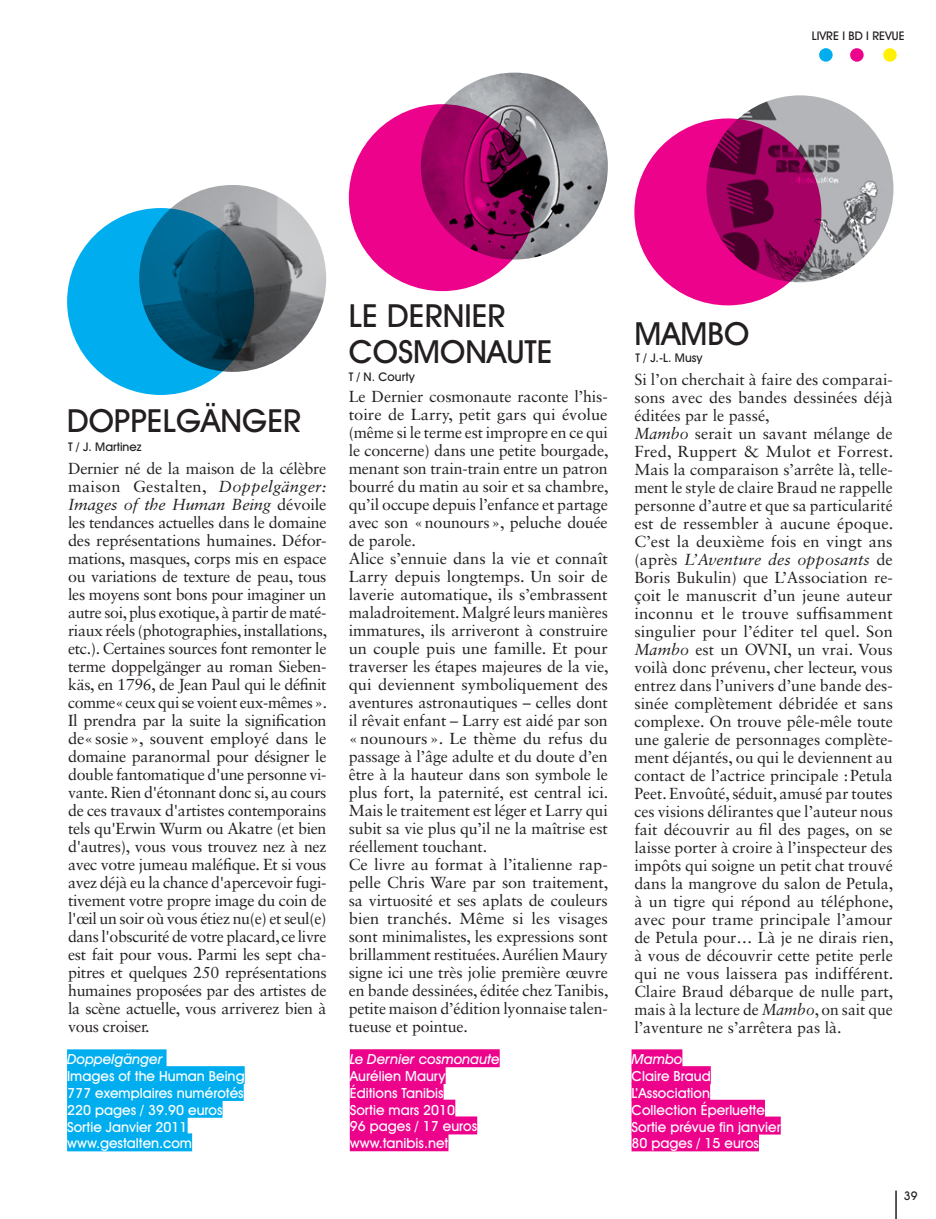
<style>
.page{position:relative;width:936px;height:1219px;background:#fff}
.page>*{position:absolute;margin:0;border:0;box-sizing:border-box;transform-origin:0 0}
.Style_de_paragraphe{font:500 32px "Avant Garde IT Cby BT";color:#231f20}
.Style_de_paragraphe-2{font:16px/18px "Sabon LT Std";letter-spacing:-.01em;color:#231f20;text-align:justify}
.t1{font:500 14px "Avant Garde IT Cby BT";color:#fff}
.t2{font:italic 500 14px "Avant Garde IT Cby BT";color:#fff}
.Style_de_paragraphe-3{font:500 12px "Avant Garde IT Cby BT";color:#231f20}
.s1{font-style:italic}
</style>
<div class="page">
<svg style="left:895px;top:1191px;width:1px;height:28px"></svg>
<div style="left:631px;top:1049px;width:51px;height:18px;background:#ed028c"></div>
<div style="left:631px;top:1066px;width:79px;height:18px;background:#ed028c"></div>
<div style="left:631px;top:1083px;width:79px;height:18px;background:#ed028c"></div>
<div style="left:631px;top:1100px;width:134px;height:18px;background:#ed028c"></div>
<div style="left:631px;top:1116px;width:149px;height:18px;background:#ed028c"></div>
<div style="left:631px;top:1133px;width:128px;height:18px;background:#ed028c"></div>
<img style="left:706px;top:95px;width:187px;height:187px;border-radius:93px">
<svg style="left:634px;top:118px;width:187px;height:187px;background:#b9026f"></svg>
<img style="left:139px;top:185px;width:187px;height:187px;border-radius:93px">
<svg style="left:67px;top:208px;width:187px;height:187px;background:#007fb0"></svg>
<div style="left:67px;top:1049px;width:99px;height:18px;background:#00aeef"></div>
<div style="left:67px;top:1066px;width:178px;height:18px;background:#00aeef"></div>
<div style="left:67px;top:1083px;width:177px;height:18px;background:#00aeef"></div>
<div style="left:67px;top:1100px;width:155px;height:18px;background:#00aeef"></div>
<div style="left:67px;top:1116px;width:121px;height:18px;background:#00aeef"></div>
<div style="left:67px;top:1133px;width:125px;height:18px;background:#00aeef"></div>
<div style="left:350px;top:1049px;width:149px;height:18px;background:#ed028c"></div>
<div style="left:350px;top:1066px;width:95px;height:18px;background:#ed028c"></div>
<div style="left:350px;top:1083px;width:93px;height:18px;background:#ed028c"></div>
<div style="left:350px;top:1100px;width:105px;height:18px;background:#ed028c"></div>
<div style="left:350px;top:1116px;width:127px;height:18px;background:#ed028c"></div>
<div style="left:350px;top:1133px;width:98px;height:18px;background:#ed028c"></div>
<img style="left:421px;top:73px;width:187px;height:187px;border-radius:93px">
<svg style="left:349px;top:104px;width:187px;height:187px;background:#bb026f"></svg>
<div style="left:883px;top:48px;width:13px;height:14px;background:#fff101;border-radius:50%"></div>
<div style="left:850px;top:48px;width:13px;height:14px;background:#ed028c;border-radius:50%"></div>
<div style="left:819px;top:48px;width:13px;height:14px;background:#00aeef;border-radius:50%"></div>
<p class="Style_de_paragraphe-3" style="left:811px;top:29px;width:94px">LIVRE I BD I REVUE</p>
<p class="Style_de_paragraphe" style="left:67px;top:401px;width:236px">DOPPELGÄNGER</p>
<p class="Style_de_paragraphe-3" style="left:68px;top:439px;width:75px">T / J. Martinez</p>
<p class="Style_de_paragraphe-2" style="left:68px;top:459px;width:260px">Dernier né de la maison de la célèbre maison Gestalten, <span class="s1">Doppelgänger:<br>Images of the Human Being</span> dévoile les tendances actuelles dans le domaine des représentations humaines. Défor&shy;mations, masques, corps mis en espace ou variations de texture de peau, tous les moyens sont bons pour imaginer un autre soi, plus exotique, à partir de maté&shy;riaux réels (photographies, installations, etc.). Certaines sources font remonter le terme doppelgänger au roman Sieben&shy;käs, en 1796, de Jean Paul qui le définit comme«ceux qui se voient eux-mêmes».<br>Il prendra par la suite la signification de«sosie», souvent employé dans le domaine paranormal pour désigner le double fantomatique d'une personne vi&shy;vante. Rien d'étonnant donc si, au cours de ces travaux d'artistes contemporains tels qu'Erwin Wurm ou Akatre (et bien d'autres), vous vous trouvez nez à nez avec votre jumeau maléfique. Et si vous avez déjà eu la chance d'apercevoir fugi&shy;tivement votre propre image du coin de l'œil un soir où vous étiez nu(e) et seul(e) dans l'obscurité de votre placard, ce livre est fait pour vous. Parmi les sept cha&shy;pitres et quelques 250 représentations humaines proposées par des artistes de la scène actuelle, vous arriverez bien à vous croiser.</p>
<p class="t2" style="left:67px;top:1051px;width:97px">Doppelgänger</p>
<p class="t1" style="left:67px;top:1068px;width:179px">Images of the Human Being</p>
<p class="t1" style="left:67px;top:1084px;width:178px">777 exemplaires numérotés</p>
<p class="t1" style="left:67px;top:1101px;width:157px">220 pages / 39.90 euros</p>
<p class="t1" style="left:67px;top:1118px;width:122px">Sortie Janvier 2011</p>
<p class="t1" style="left:67px;top:1135px;width:126px">www.gestalten.com</p>
<p class="Style_de_paragraphe" style="left:349px;top:296px;width:158px">LE DERNIER</p>
<p class="Style_de_paragraphe" style="left:349px;top:332px;width:205px">COSMONAUTE</p>
<p class="Style_de_paragraphe-3" style="left:349px;top:369px;width:67px">T / N. Courty</p>
<p class="Style_de_paragraphe-2" style="left:349px;top:387px;width:261px">Le Dernier cosmonaute raconte l’his&shy;toire de Larry, petit gars qui évolue (même si le terme est impropre en ce qui le concerne) dans une petite bourgade, menant son train-train entre un patron bourré du matin au soir et sa chambre, qu’il occupe depuis l’enfance et partage avec son «nounours», peluche douée de parole.</p>
<p class="Style_de_paragraphe-2" style="left:349px;top:549px;width:261px">Alice s’ennuie dans la vie et connaît Larry depuis longtemps. Un soir de laverie automatique, ils s’embrassent maladroitement. Malgré leurs manières immatures, ils arriveront à construire un couple puis une famille. Et pour traverser les étapes majeures de la vie, qui deviennent symboliquement des aventures astronautiques – celles dont il rêvait enfant – Larry est aidé par son «nounours». Le thème du refus du passage à l’âge adulte et du doute d’en être à la hauteur dans son symbole le plus fort, la paternité, est central ici.<br>Mais le traitement est léger et Larry qui subit sa vie plus qu’il ne la maîtrise est réellement touchant.</p>
<p class="Style_de_paragraphe-2" style="left:349px;top:855px;width:261px">Ce livre au format à l’italienne rap&shy;pelle Chris Ware par son traitement, sa virtuosité et ses aplats de couleurs bien tranchés. Même si les visages sont minimalistes, les expressions sont brillamment restituées. Aurélien Maury signe ici une très jolie première œuvre en bande dessinées, éditée chez Tanibis, petite maison d’édition lyonnaise talen&shy;tueuse et pointue.</p>
<p class="t2" style="left:350px;top:1051px;width:151px">Le Dernier cosmonaute</p>
<p class="t1" style="left:350px;top:1067px;width:97px">Aurélien Maury</p>
<p class="t1" style="left:350px;top:1084px;width:95px">Éditions Tanibis</p>
<p class="t1" style="left:350px;top:1101px;width:107px">Sortie mars 2010</p>
<p class="t1" style="left:350px;top:1118px;width:129px">96 pages / 17 euros</p>
<p class="t1" style="left:350px;top:1135px;width:100px">www.tanibis.net</p>
<p class="Style_de_paragraphe" style="left:634px;top:314px;width:116px">MAMBO</p>
<p class="Style_de_paragraphe-3" style="left:635px;top:351px;width:69px">T / J.-L. Musy</p>
<p class="Style_de_paragraphe-2" style="left:634px;top:370px;width:260px">Si l’on cherchait à faire des comparai&shy;sons avec des bandes dessinées déjà éditées par le passé,</p>
<p class="Style_de_paragraphe-2" style="left:634px;top:424px;width:260px"><span class="s1">Mambo</span> serait un savant mélange de Fred, Ruppert &amp; Mulot et Forrest.<br>Mais la comparaison s’arrête là, telle&shy;ment le style de claire Braud ne rappelle personne d’autre et que sa particularité est de ressembler à aucune époque.<br>C’est la deuxième fois en vingt ans (après <span class="s1">L’Aventure des opposants</span> de Boris Bukulin) que L’Association re&shy;çoit le manuscrit d’un jeune auteur inconnu et le trouve suffisamment singulier pour l’éditer tel quel. Son <span class="s1">Mambo</span> est un OVNI, un vrai. Vous voilà donc prévenu, cher lecteur, vous entrez dans l’univers d’une bande des&shy;sinée complètement débridée et sans complexe. On trouve pêle-mêle toute une galerie de personnages complète&shy;ment déjantés, ou qui le deviennent au contact de l’actrice principale :Petula Peet. Envoûté, séduit, amusé par toutes ces visions délirantes que l’auteur nous fait découvrir au fil des pages, on se laisse porter à croire à l’inspecteur des impôts qui soigne un petit chat trouvé dans la mangrove du salon de Petula, à un tigre qui répond au téléphone, avec pour trame principale l’amour de Petula pour… Là je ne dirais rien, à vous de découvrir cette petite perle qui ne vous laissera pas indifférent.<br>Claire Braud débarque de nulle part, mais à la lecture de <span class="s1">Mambo</span>, on sait que l’aventure ne s’arrêtera pas là.</p>
<p class="t2" style="left:631px;top:1051px;width:52px">Mambo</p>
<p class="t1" style="left:631px;top:1068px;width:81px">Claire Braud</p>
<p class="t1" style="left:631px;top:1084px;width:80px">L’Association</p>
<p class="t1" style="left:631px;top:1101px;width:135px">Collection Éperluette</p>
<p class="t1" style="left:631px;top:1118px;width:151px">Sortie prévue fin janvier</p>
<p class="t1" style="left:631px;top:1135px;width:129px">80 pages / 15 euros</p>
<p class="Style_de_paragraphe-3" style="left:903px;top:1188px;width:15px">39</p>
</div>
